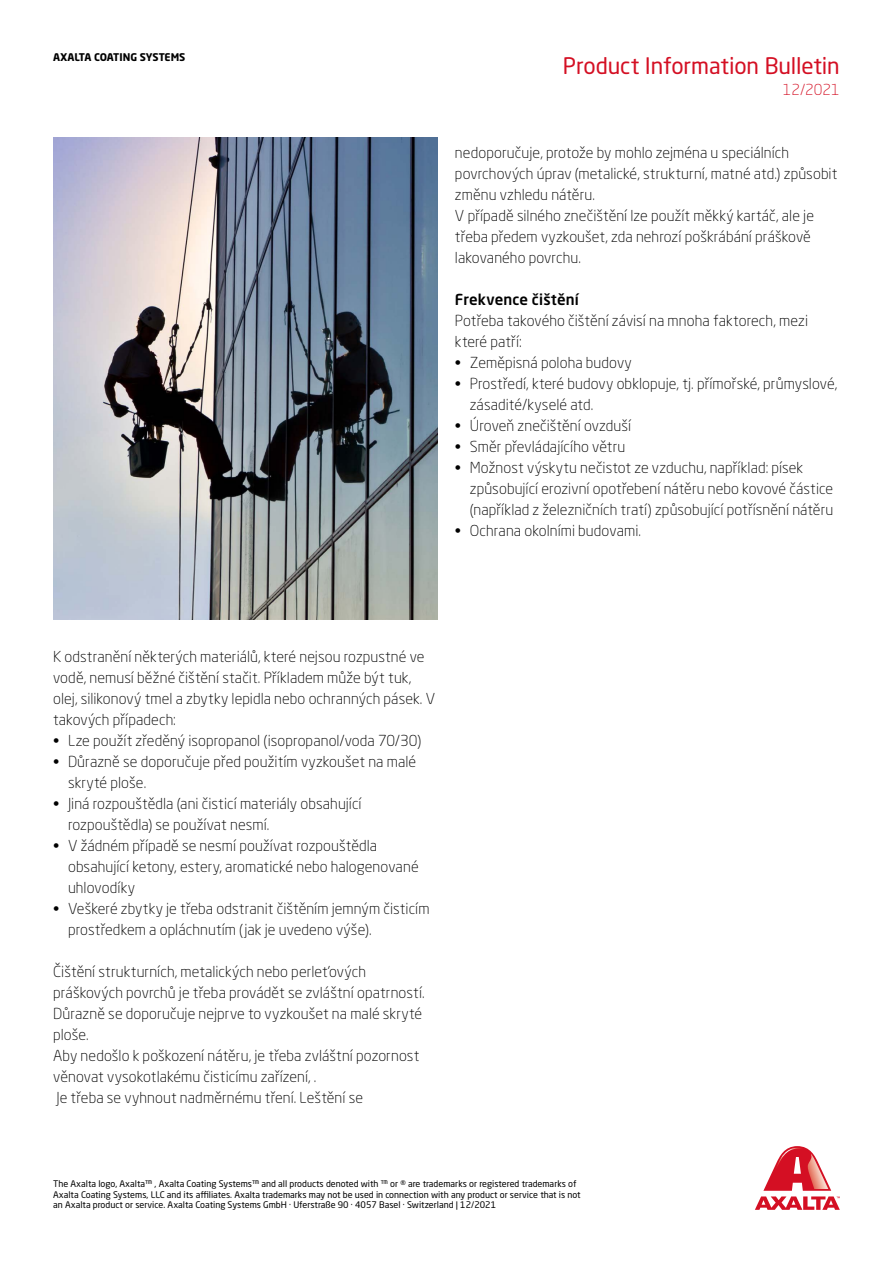
<style>
.page{position:relative;width:893px;height:1263px;background:#fff}
.page>*{position:absolute;margin:0;border:0;box-sizing:border-box;transform-origin:0 0}
.t1{font:22.5px "Neo Sans Pro";letter-spacing:-.005em;color:#d40f23}
.t2{font:300 15px/21px "Neo Sans Pro";letter-spacing:.005em;color:#000}
.t3{font:500 15px "Neo Sans Pro";letter-spacing:.005em;color:#000}
.t4{font:300 15px "Neo Sans Pro";letter-spacing:-.01em;color:#d40f23}
.t5{font:700 10.5px "Neo Sans Pro";letter-spacing:-.01em;color:#000}
.t6{font:9px/10.5px "Neo Sans Pro";color:#000}
</style>
<div class="page">
<img style="left:53px;top:137px;width:385px;height:483px">
<svg style="left:755px;top:1146px;width:85px;height:64px"></svg>
<p class="t5" style="left:53px;top:50px;width:134px">AXALTA COATING SYSTEMS</p>
<h1 class="t1" style="left:563px;top:52px;width:279px">Product Information Bulletin</h1>
<p class="t4" style="left:783px;top:81px;width:58px">12/2021</p>
<p class="t2" style="left:455px;top:142px;width:384px">nedoporučuje, protože by mohlo zejména u speciálních povrchových úprav (metalické, strukturní, matné atd.) způsobit změnu vzhledu nátěru.<br>V případě silného znečištění lze použít měkký kartáč, ale je třeba předem vyzkoušet, zda nehrozí poškrábání práškově lakovaného povrchu.</p>
<p class="t3" style="left:455px;top:290px;width:125px">Frekvence čištění</p>
<p class="t2" style="left:455px;top:310px;width:355px">Potřeba takového čištění závisí na mnoha faktorech, mezi které patří:</p>
<p class="t2" style="left:455px;top:352px;width:178px">• Zeměpisná poloha budovy</p>
<p class="t2" style="left:470px;top:373px;width:369px;text-indent:-15px">• Prostředí, které budovy obklopuje, tj. přímořské, průmyslové, zásadité/kyselé atd.</p>
<p class="t2" style="left:455px;top:415px;width:178px">• Úroveň znečištění ovzduší</p>
<p class="t2" style="left:455px;top:436px;width:172px">• Směr převládajícího větru</p>
<p class="t2" style="left:470px;top:457px;width:365px;text-indent:-15px">• Možnost výskytu nečistot ze vzduchu, například: písek způsobující erozivní opotřebení nátěru nebo kovové částice (například z železničních tratí) způsobující potřísnění nátěru</p>
<p class="t2" style="left:455px;top:520px;width:188px">• Ochrana okolními budovami.</p>
<p class="t2" style="left:53px;top:646px;width:383px">K odstranění některých materiálů, které nejsou rozpustné ve vodě, nemusí běžné čištění stačit. Příkladem může být tuk, olej, silikonový tmel a zbytky lepidla nebo ochranných pásek. V takových případech:</p>
<p class="t2" style="left:53px;top:730px;width:370px">• Lze použít zředěný isopropanol (isopropanol/voda 70/30)</p>
<p class="t2" style="left:68px;top:751px;width:350px;text-indent:-15px">• Důrazně se doporučuje před použitím vyzkoušet na malé skryté ploše.</p>
<p class="t2" style="left:68px;top:793px;width:295px;text-indent:-15px">• Jiná rozpouštědla (ani čisticí materiály obsahující rozpouštědla) se používat nesmí.</p>
<p class="t2" style="left:68px;top:835px;width:352px;text-indent:-15px">• V žádném případě se nesmí používat rozpouštědla obsahující ketony, estery, aromatické nebo halogenované uhlovodíky</p>
<p class="t2" style="left:68px;top:898px;width:363px;text-indent:-15px">• Veškeré zbytky je třeba odstranit čištěním jemným čisticím prostředkem a opláchnutím (jak je uvedeno výše).</p>
<p class="t2" style="left:53px;top:961px;width:373px">Čištění strukturních, metalických nebo perleťových práškových povrchů je třeba provádět se zvláštní opatrností.<br>Důrazně se doporučuje nejprve to vyzkoušet na malé skryté ploše.<br>Aby nedošlo k poškození nátěru, je třeba zvláštní pozornost věnovat vysokotlakému čisticímu zařízení, .<br>Je třeba se vyhnout nadměrnému tření. Leštění se</p>
<p class="t6" style="left:53px;top:1178px;width:529px">The Axalta logo, Axalta™ , Axalta Coating Systems™ and all products denoted with ™ or ® are trademarks or registered trademarks of<br>Axalta Coating Systems, LLC and its affiliates. Axalta trademarks may not be used in connection with any product or service that is not an Axalta product or service. Axalta Coating Systems GmbH · Uferstraße 90 · 4057 Basel · Switzerland | 12/2021</p>
</div>
